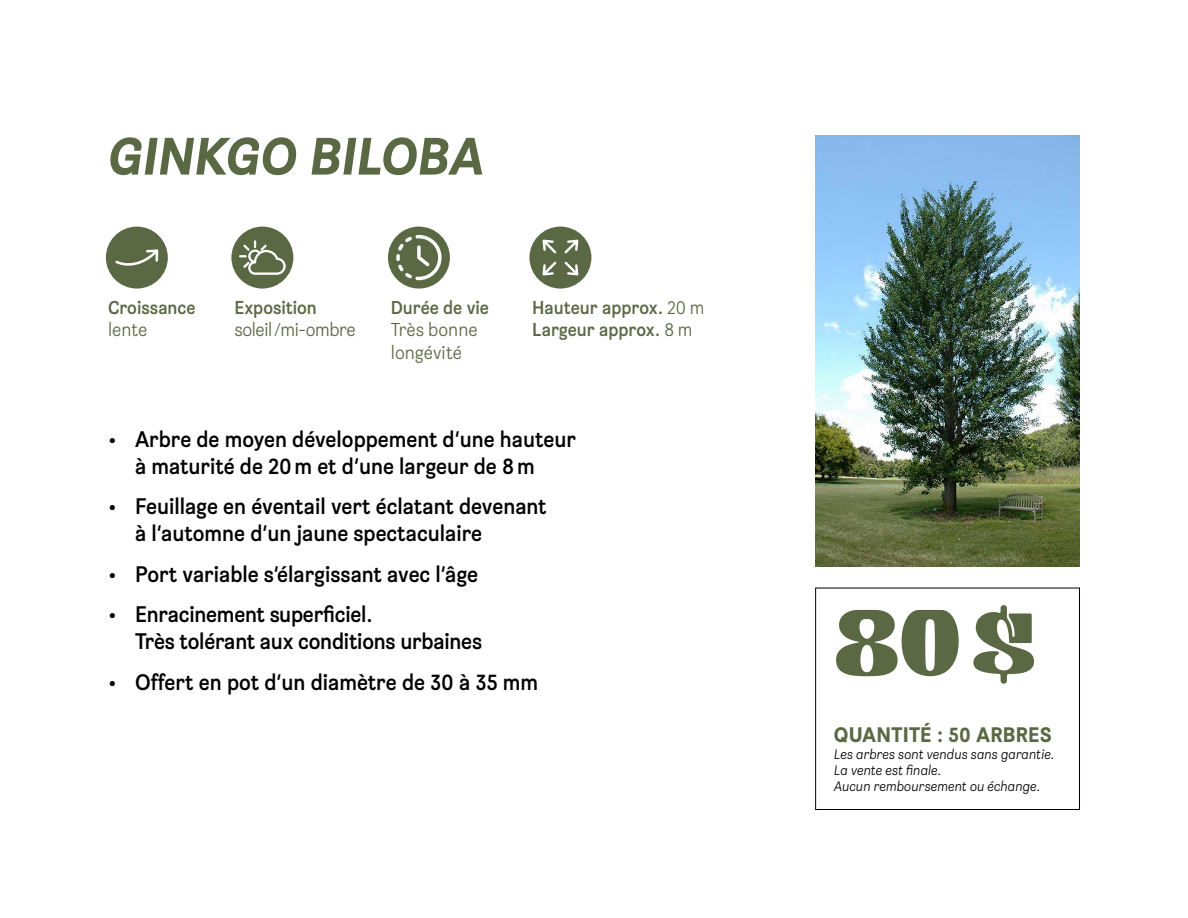
<style>
.page{position:relative;width:1188px;height:918px;background:#fff}
.page>*{position:absolute;margin:0;border:0;box-sizing:border-box;transform-origin:0 0}
.t1{font:79.5px "Emiken Display";color:#5b6844}
.t2{font:italic 700 52.5px "Brezel Grotesk";color:#5b6844}
.t3{font:500 22.5px/27px "Brezel Grotesk";color:#000}
.t4{font:700 21px "Brezel Grotesk";letter-spacing:.01em;color:#5b6844}
.t5{font:500 18.6px/22.4px "Brezel Grotesk";color:#5b6844}
.t6{font:300 18.6px/22.4px "Brezel Grotesk";color:#5b6844}
.t7{font:300 18.6px "Brezel Grotesk";letter-spacing:-.02em;color:#5b6844}
.t8{font:italic 300 13.65px/16.4px "Brezel Grotesk";color:#000}
.s1{font-weight:300}
</style>
<div class="page">
<img style="left:815px;top:135px;width:265px;height:432px">
<div style="left:106px;top:227px;width:62px;height:62px;background:#5b6844;border-radius:50%"></div>
<svg style="left:115px;top:249px;width:44px;height:17px"></svg>
<div style="left:388px;top:227px;width:62px;height:62px;background:#5b6844;border-radius:50%"></div>
<svg style="left:396px;top:235px;width:46px;height:45px"></svg>
<div style="left:529px;top:227px;width:62px;height:62px;background:#5b6844;border-radius:50%"></div>
<svg style="left:565px;top:240px;width:13px;height:13px"></svg>
<svg style="left:543px;top:262px;width:13px;height:13px"></svg>
<svg style="left:565px;top:262px;width:13px;height:13px"></svg>
<svg style="left:543px;top:240px;width:13px;height:13px"></svg>
<div style="left:231px;top:227px;width:62px;height:62px;background:#5b6844;border-radius:50%"></div>
<svg style="left:239px;top:241px;width:47px;height:34px"></svg>
<div style="left:815px;top:588px;width:265px;height:222px;border:1px solid #000"></div>
<h2 class="t2" style="left:108px;top:123px;width:378px">GINKGO BILOBA</h2>
<p class="t5" style="left:108px;top:296px;width:89px">Croissance</p>
<p class="t6" style="left:108px;top:319px;width:41px">lente</p>
<p class="t5" style="left:234px;top:296px;width:84px">Exposition</p>
<p class="t7" style="left:234px;top:319px;width:123px">soleil/mi-ombre</p>
<p class="t5" style="left:391px;top:296px;width:100px">Durée de vie</p>
<p class="t6" style="left:391px;top:319px;width:88px">Très bonne longévité</p>
<p class="t5" style="left:532px;top:296px;width:174px">Hauteur approx. <span class="s1">20 m<br></span>Largeur approx. <span class="s1">8 m</span></p>
<p class="t3" style="left:135px;top:426px;width:442px;text-indent:-27px">• Arbre de moyen développement d’une hauteur à maturité de 20m et d’une largeur de 8m</p>
<p class="t3" style="left:135px;top:493px;width:413px;text-indent:-27px">• Feuillage en éventail vert éclatant devenant à l’automne d’un jaune spectaculaire</p>
<p class="t3" style="left:108px;top:561px;width:372px">• Port variable s’élargissant avec l’âge</p>
<p class="t3" style="left:135px;top:601px;width:349px;text-indent:-27px">• Enracinement superficiel.<br>Très tolérant aux conditions urbaines</p>
<p class="t3" style="left:108px;top:669px;width:432px">• Offert en pot d’un diamètre de 30 à 35 mm</p>
<h1 class="t1" style="left:834px;top:583px;width:204px">80$</h1>
<p class="t4" style="left:834px;top:722px;width:220px">QUANTITÉ : 50 ARBRES</p>
<p class="t8" style="left:834px;top:746px;width:222px">Les arbres sont vendus sans garantie.<br>La vente est finale.<br>Aucun remboursement ou échange.</p>
</div>
